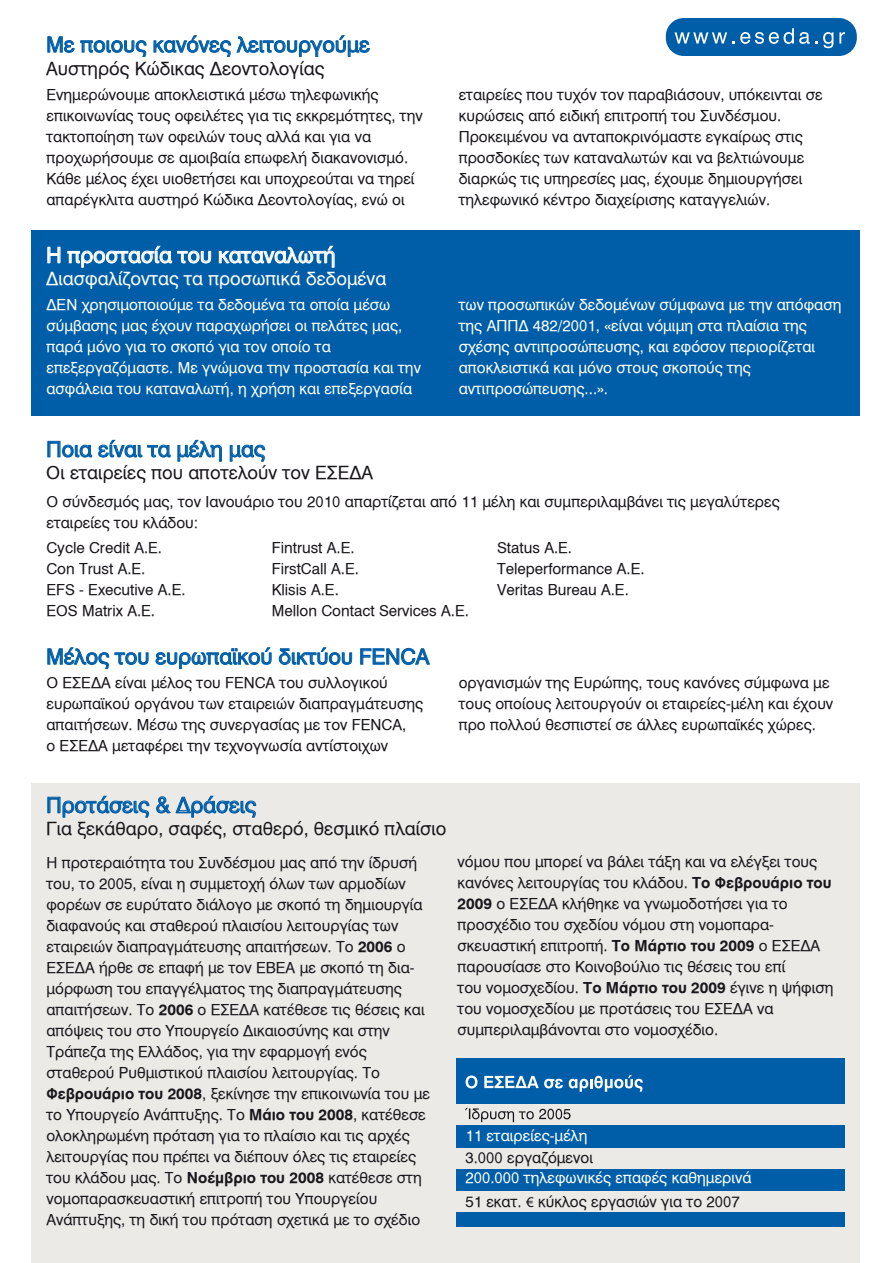
<style>
.page{position:relative;width:893px;height:1263px;background:#fff}
.page>*{position:absolute;margin:0;border:0;box-sizing:border-box;transform-origin:0 0}
.t1{font:21px "UB Helvetica";color:#005ea8}
.t2{font:21px "UB Helvetica";color:#fff}
.t3{font:18px "UB Helvetica";color:#1a171c}
.t4{font:18px "UB Helvetica";color:#fff}
.t5{font:15px/21px "UB Helvetica";color:#1a171c}
.t6{font:15px/21px "UB Helvetica";color:#fff}
.s1{font-family:"UB Helvetica Bold"}
.s2{color:#1a171c}
.s3{font-family:"Myriad Pro";color:#1a171c}
</style>
<div class="page">
<div style="left:31px;top:230px;width:828px;height:186px;background:#005ea8"></div>
<div style="left:31px;top:783px;width:828px;height:480px;background:#eceae7"></div>
<div style="left:666px;top:18px;width:191px;height:38px;background:#005ea8;border-radius:18px"></div>
<svg style="left:675px;top:32px;width:59px;height:12px"></svg>
<svg style="left:740px;top:28px;width:77px;height:16px"></svg>
<svg style="left:823px;top:32px;width:10px;height:16px"></svg>
<svg style="left:839px;top:32px;width:6px;height:12px"></svg>
<svg style="left:47px;top:36px;width:100px;height:21px"></svg>
<svg style="left:153px;top:35px;width:217px;height:22px"></svg>
<svg style="left:47px;top:647px;width:102px;height:22px"></svg>
<svg style="left:155px;top:647px;width:117px;height:23px"></svg>
<svg style="left:279px;top:647px;width:73px;height:18px"></svg>
<svg style="left:360px;top:648px;width:70px;height:17px"></svg>
<svg style="left:47px;top:795px;width:102px;height:23px"></svg>
<svg style="left:156px;top:795px;width:100px;height:23px"></svg>
<svg style="left:47px;top:441px;width:45px;height:17px"></svg>
<svg style="left:98px;top:439px;width:73px;height:19px"></svg>
<svg style="left:177px;top:439px;width:45px;height:23px"></svg>
<svg style="left:230px;top:444px;width:35px;height:18px"></svg>
<svg style="left:47px;top:247px;width:14px;height:16px"></svg>
<svg style="left:67px;top:245px;width:144px;height:23px"></svg>
<svg style="left:219px;top:245px;width:116px;height:23px"></svg>
<div style="left:456px;top:1058px;width:388px;height:169px;background:#005ea8"></div>
<div style="left:450px;top:1105px;width:397px;height:20px;background:#eceae7"></div>
<div style="left:450px;top:1148px;width:397px;height:20px;background:#eceae7"></div>
<div style="left:450px;top:1191px;width:397px;height:21px;background:#eceae7"></div>
<svg style="left:466px;top:1075px;width:11px;height:13px"></svg>
<svg style="left:484px;top:1076px;width:79px;height:12px"></svg>
<svg style="left:569px;top:1075px;width:74px;height:17px"></svg>
<svg style="left:465px;top:1108px;width:105px;height:14px"></svg>
<h1 class="t1" style="left:46px;top:33px;width:325px">Με ποιους κανόνες λειτουργούµε</h1>
<p class="t3" style="left:46px;top:58px;width:280px">Αυστηρός Κώδικας ∆εοντολογίας</p>
<p class="t5" style="left:46px;top:84px;width:378px">Ενηµερώνουµε αποκλειστικά µέσω τηλεφωνικής επικοινωνίας τους οφειλέτες για τις εκκρεµότητες, την τακτοποίηση των οφειλών τους αλλά και για να προχωρήσουµε σε αµοιβαία επωφελή διακανονισµό.<br>Κάθε µέλος έχει υιοθετήσει και υποχρεούται να τηρεί απαρέγκλιτα αυστηρό Κώδικα ∆εοντολογίας, ενώ οι</p>
<p class="t5" style="left:459px;top:84px;width:365px">εταιρείες που τυχόν τον παραβιάσουν, υπόκεινται σε κυρώσεις από ειδική επιτροπή του Συνδέσµου.<br>Προκειµένου να ανταποκρινόµαστε εγκαίρως στις προσδοκίες των καταναλωτών και να βελτιώνουµε διαρκώς τις υπηρεσίες µας, έχουµε δηµιουργήσει τηλεφωνικό κέντρο διαχείρισης καταγγελιών.</p>
<h1 class="t2" style="left:46px;top:243px;width:291px">Η προστασία του καταναλωτή</h1>
<p class="t4" style="left:46px;top:269px;width:342px">∆ιασφαλίζοντας τα προσωπικά δεδοµένα</p>
<p class="t6" style="left:46px;top:295px;width:376px">∆ΕΝ χρησιµοποιούµε τα δεδοµένα τα οποία µέσω σύµβασης µας έχουν παραχωρήσει οι πελάτες µας, παρά µόνο για το σκοπό για τον οποίο τα επεξεργαζόµαστε. Με γνώµονα την προστασία και την ασφάλεια του καταναλωτή, η χρήση και επεξεργασία</p>
<p class="t6" style="left:459px;top:295px;width:384px">των προσωπικών δεδοµένων σύµφωνα µε την απόφαση της ΑΠΠ∆ 482/2001, «είναι νόµιµη στα πλαίσια της σχέσης αντιπροσώπευσης, και εφόσον περιορίζεται αποκλειστικά και µόνο στους σκοπούς της αντιπροσώπευσης...».</p>
<h1 class="t1" style="left:46px;top:437px;width:221px">Ποια είναι τα µέλη µας</h1>
<p class="t3" style="left:46px;top:463px;width:328px">Οι εταιρείες που αποτελούν τον ΕΣΕ∆Α</p>
<p class="t5" style="left:46px;top:492px;width:735px">Ο σύνδεσµός µας, τον Ιανουάριο του 2010 απαρτίζεται από 11 µέλη και συµπεριλαµβάνει τις µεγαλύτερες εταιρείες του κλάδου:</p>
<p class="t5" style="left:46px;top:538px;width:141px">Cycle Credit Α.Ε.<br>Con Trust Α.Ε.<br>EFS - Executive Α.Ε.<br>EOS Matrix A.E.</p>
<p class="t5" style="left:272px;top:538px;width:199px">Fintrust A.E.<br>FirstCall A.E.<br>Klisis A.E.<br>Mellon Contact Services Α.Ε.</p>
<p class="t5" style="left:497px;top:538px;width:149px">Status A.E.<br>Teleperformance Α.Ε.<br>Veritas Bureau A.E.</p>
<h1 class="t1" style="left:46px;top:645px;width:384px">Μέλος του ευρωπαϊκού δικτύου FENCA</h1>
<p class="t5" style="left:46px;top:672px;width:378px">Ο ΕΣΕ∆Α είναι µέλος του FENCA του συλλογικού ευρωπαϊκού οργάνου των εταιρειών διαπραγµάτευσης απαιτήσεων. Μέσω της συνεργασίας µε τον FENCA,<br>o ΕΣΕ∆Α µεταφέρει την τεχνογνωσία αντίστοιχων</p>
<p class="t5" style="left:459px;top:672px;width:376px">οργανισµών της Ευρώπης, τους κανόνες σύµφωνα µε τους οποίους λειτουργούν οι εταιρείες-µέλη και έχουν προ πολλού θεσπιστεί σε άλλες ευρωπαϊκές χώρες.</p>
<h1 class="t1" style="left:46px;top:793px;width:212px">Προτάσεις &amp; ∆ράσεις</h1>
<p class="t3" style="left:46px;top:819px;width:402px">Για ξεκάθαρο, σαφές, σταθερό, θεσµικό πλαίσιο</p>
<p class="t5" style="left:46px;top:852px;width:385px">Η προτεραιότητα του Συνδέσµου µας από την ίδρυσή του, το 2005, είναι η συµµετοχή όλων των αρµοδίων φορέων σε ευρύτατο διάλογο µε σκοπό τη δηµιουργία διαφανούς και σταθερού πλαισίου λειτουργίας των εταιρειών διαπραγµάτευσης απαιτήσεων. Το <span class="s1">2006</span> ο ΕΣΕ∆Α ήρθε σε επαφή µε τον ΕΒΕΑ µε σκοπό τη δια&shy;µόρφωση του επαγγέλµατος της διαπραγµάτευσης απαιτήσεων. Το <span class="s1">2006</span> ο ΕΣΕ∆Α κατέθεσε τις θέσεις και απόψεις του στο Υπουργείο ∆ικαιοσύνης και στην Τράπεζα της Ελλάδος, για την εφαρµογή ενός σταθερού Ρυθµιστικού πλαισίου λειτουργίας. Το <span class="s1">Φεβρουάριο του 2008</span>, ξεκίνησε την επικοινωνία του µε το Υπουργείο Ανάπτυξης. Το <span class="s1">Μάιο του 2008</span>, κατέθεσε ολοκληρωµένη πρόταση για το πλαίσιο και τις αρχές λειτουργίας που πρέπει να διέπουν όλες τις εταιρείες του κλάδου µας. Το <span class="s1">Νοέµβριο του 2008</span> κατέθεσε στη νοµοπαρασκευαστική επιτροπή του Υπουργείου Ανάπτυξης, τη δική του πρόταση σχετικά µε το σχέδιο</p>
<p class="t5" style="left:458px;top:852px;width:377px">νόµου που µπορεί να βάλει τάξη και να ελέγξει τους κανόνες λειτουργίας του κλάδου. <span class="s1">Το Φεβρουάριο του 2009</span> ο ΕΣΕ∆Α κλήθηκε να γνωµοδοτήσει για το προσχέδιο του σχεδίου νόµου στη νοµοπαρα&shy;σκευαστική επιτροπή. <span class="s1">Το Μάρτιο του 2009</span> ο ΕΣΕ∆Α παρουσίασε στο Κοινοβούλιο τις θέσεις του επί<br>του νοµοσχεδίου. <span class="s1">Το Μάρτιο του 2009</span> έγινε η ψήφιση του νοµοσχεδίου µε προτάσεις του ΕΣΕ∆Α να συµπεριλαµβάνονται στο νοµοσχέδιο.</p>
<p class="t6" style="left:465px;top:1125px;width:124px">11 εταιρείες-µέλη</p>
<p class="t5" style="left:465px;top:1147px;width:129px">3.000 εργαζόµενοι</p>
<p class="t6" style="left:465px;top:1167px;width:288px;line-height:23.2px">200.000 τηλεφωνικές επαφές καθηµερινά<br><span class="s2">51 εκατ.</span> <span class="s3">€</span> <span class="s2">κύκλος εργασιών για το 2007</span></p>
</div>
